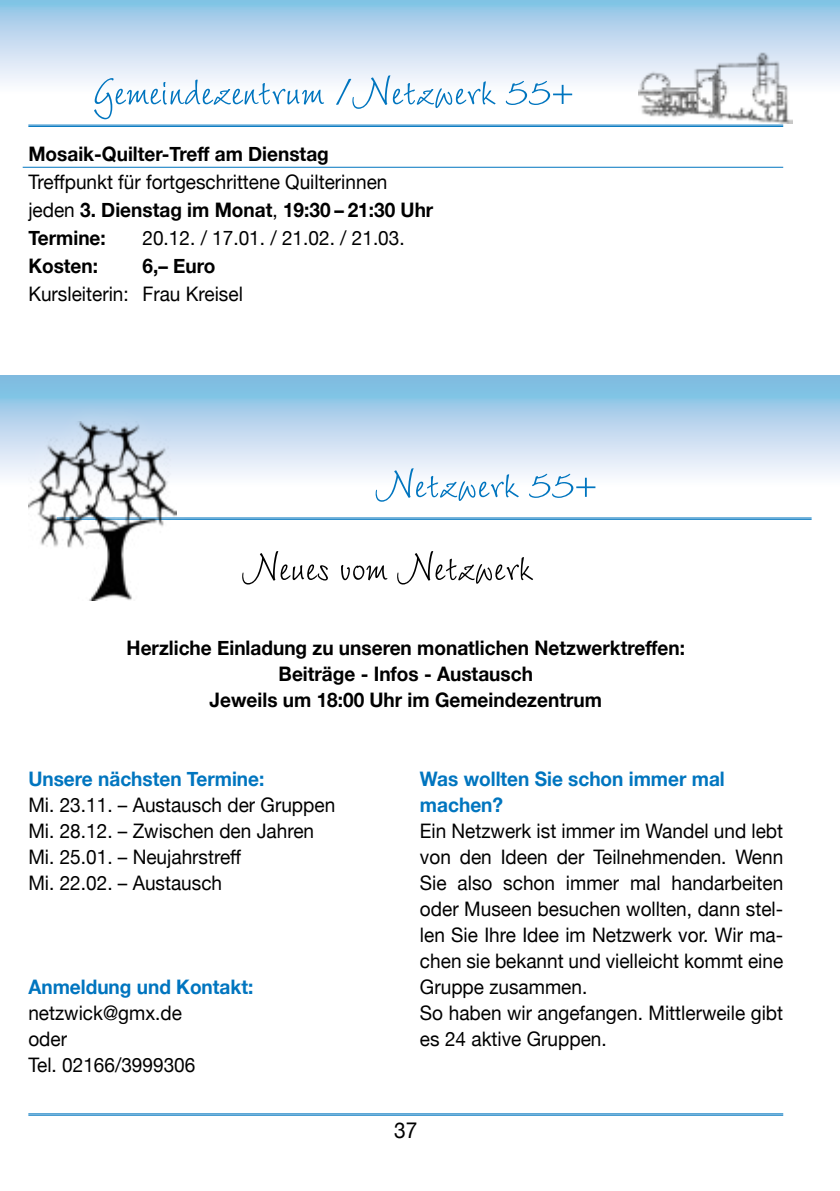
<style>
.page{position:relative;width:840px;height:1191px;background:#fff}
.page>*{position:absolute;margin:0;border:0;box-sizing:border-box;transform-origin:0 0}
.t1{font:54px "Wiesbaden Swing LT Std";color:#0075bf}
.wiesbaden_head{font:54px "Wiesbaden Swing LT Std";color:#000;scale:.95 1}
.t2{font:22px "Helvetica Neue";color:#000;scale:.95 1}
.fliesstext{font:20px/26px "Helvetica Neue";color:#000;text-align:justify;scale:.95 1}
.fliesstext_bold{font:700 20px "Helvetica Neue";color:#000;scale:.95 1}
.fliesstext-2{font:700 20px "Helvetica Neue";color:#000;scale:.95 1}
.fliesstext-3{font:700 20px "Helvetica Neue";color:#0075bf;scale:.95 1}
.s1{font-weight:400}
</style>
<div class="page">
<svg style="left:1px;top:0;width:838px;height:127px"></svg>
<svg style="left:0;top:0;width:1px;height:83px"></svg>
<hr style="left:28px;top:125px;width:754px;height:1px;background:#0075bf">
<hr style="left:28px;top:126px;width:754px;height:1px;background:#0075bf">
<img style="left:638px;top:48px;width:153px;height:75px">
<svg style="left:0;top:376px;width:839px;height:144px"></svg>
<hr style="left:57px;top:517px;width:754px;height:1px;background:#0075bf">
<hr style="left:57px;top:519px;width:754px;height:1px;background:#0075bf">
<div style="left:9px;top:399px;width:190px;height:224px;background:#fff;opacity:.75"></div>
<img style="left:28px;top:421px;width:148px;height:179px">
<hr style="left:28px;top:1113px;width:754px;height:1px;background:#0075bf">
<hr style="left:28px;top:1114px;width:754px;height:1px;background:#0075bf">
<hr style="left:23px;top:167px;width:759px;height:1px;background:#0075bf">
<p class="t1" style="left:93px;top:61px;width:482px">Gemeindezentrum /Netzwerk 55+</p>
<p class="fliesstext-2" style="left:28px;top:138px;width:317px">Mosaik-Quilter-Treff am Dienstag</p>
<p class="fliesstext" style="left:28px;top:170px;width:379px">Treffpunkt für fortgeschrittene Quilterinnen</p>
<p class="fliesstext-2" style="left:28px;top:194px;width:427px"><span class="s1">jeden</span> 3. Dienstag im Monat<span class="s1">,</span> 19:30 – 21:30 Uhr</p>
<p class="fliesstext-2" style="left:28px;top:222px;width:83px">Termine:</p>
<p class="fliesstext" style="left:142px;top:226px;width:277px">20.12. / 17.01. / 21.02. / 21.03.</p>
<p class="fliesstext-2" style="left:28px;top:250px;width:75px">Kosten:</p>
<p class="fliesstext-2" style="left:142px;top:250px;width:78px">6,– Euro</p>
<p class="fliesstext" style="left:28px;top:282px;width:227px">Kursleiterin: Frau Kreisel</p>
<p class="t1" style="left:375px;top:454px;width:223px">Netzwerk 55+</p>
<p class="wiesbaden_head" style="left:242px;top:537px;width:307px">Neues vom Netzwerk</p>
<p class="fliesstext_bold" style="left:126px;top:632px;width:589px">Herzliche Einladung zu unseren monatlichen Netzwerktreffen:</p>
<p class="fliesstext_bold" style="left:278px;top:658px;width:269px">Beiträge - Infos - Austausch</p>
<p class="fliesstext_bold" style="left:209px;top:684px;width:414px">Jeweils um 18:00 Uhr im Gemeindezentrum</p>
<p class="fliesstext-3" style="left:28px;top:762px;width:250px">Unsere nächsten Termine:</p>
<p class="fliesstext" style="left:28px;top:792px;width:324px">Mi. 23.11. – Austausch der Gruppen</p>
<p class="fliesstext" style="left:28px;top:818px;width:302px">Mi. 28.12. – Zwischen den Jahren</p>
<p class="fliesstext" style="left:28px;top:844px;width:225px">Mi. 25.01. – Neujahrstreff</p>
<p class="fliesstext" style="left:28px;top:870px;width:205px">Mi. 22.02. – Austausch</p>
<p class="fliesstext-3" style="left:28px;top:970px;width:238px">Anmeldung und Kontakt:</p>
<p class="fliesstext" style="left:28px;top:1000px;width:163px">netzwick@gmx.de</p>
<p class="fliesstext" style="left:28px;top:1026px;width:42px">oder</p>
<p class="fliesstext" style="left:28px;top:1052px;width:177px">Tel. 02166/3999306</p>
<p class="fliesstext-3" style="left:420px;top:762px;width:322px">Was wollten Sie schon immer mal</p>
<p class="fliesstext-3" style="left:420px;top:788px;width:89px">machen?</p>
<p class="fliesstext" style="left:420px;top:818px;width:383px">Ein Netzwerk ist immer im Wandel und lebt von den Ideen der Teilnehmenden. Wenn Sie also schon immer mal handarbeiten oder Museen besuchen wollten, dann stel&shy;len Sie Ihre Idee im Netzwerk vor. Wir ma&shy;chen sie bekannt und vielleicht kommt eine Gruppe zusammen.</p>
<p class="fliesstext" style="left:420px;top:1000px;width:383px">So haben wir angefangen. Mittlerweile gibt es 24 aktive Gruppen.</p>
<p class="t2" style="left:394px;top:1114px;width:26px">37</p>
</div>
